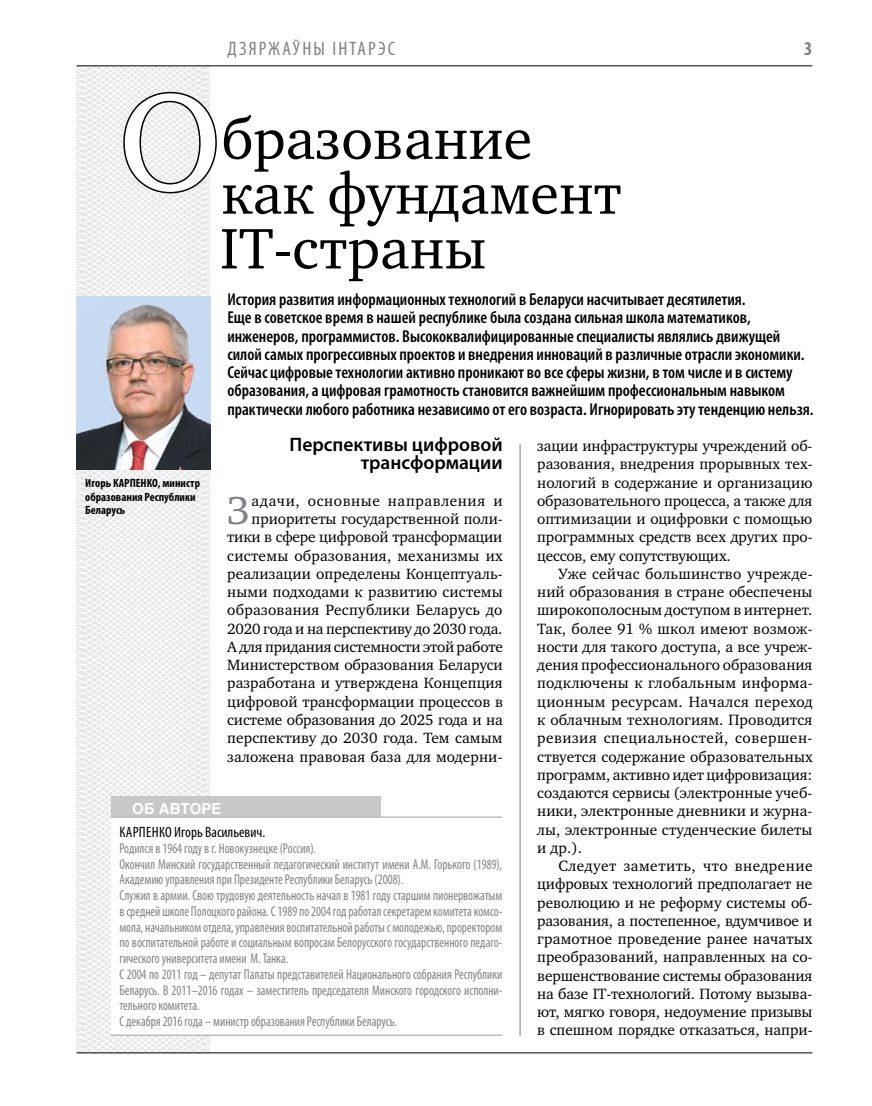
<style>
.page{position:relative;width:872px;height:1106px;background:#fff}
.page>*{position:absolute;margin:0;border:0;box-sizing:border-box;transform-origin:0 0}
.t1{font:140.1px "Charter C";color:#fff}
.t2{font:58.5px/54.8px "Charter C";color:#000}
.t3{font:40.05px "Charter C";color:#808285}
.t4{font:600 19.5px/18.3px "Myriad Pro";color:#000;text-align:right}
.t5{font:condensed 19.5px "Myriad Pro";letter-spacing:.11em;color:#808285}
.t6{font:700 condensed 19.5px "Myriad Pro";color:#808285}
.t7{font:600 condensed 17.25px/18.3px "Myriad Pro";color:#000}
.t8{font:15.3px/18.3px "Charter C";color:#000;text-align:justify}
.t9{font:condensed 15px "Myriad Pro";color:#000}
.t10{font:700 15px "Helios";color:#fff}
.t11{font:condensed 14.25px/15.8px "Myriad Pro";color:#808285;scale:.9 1}
.t12{font:700 condensed 12px/13.5px "Myriad Pro";color:#000}
</style>
<div class="page">
<svg style="left:76px;top:65px;width:192px;height:989px"></svg>
<hr style="left:520px;top:444px;width:1px;height:592px;background:#808285">
<svg style="left:122px;top:90px;width:96px;height:105px"></svg>
<div style="left:111px;top:796px;width:269px;height:23px;background:#c6c8ca"></div>
<div style="left:111px;top:817px;width:391px;height:217px;background:#fff"></div>
<hr style="left:111px;top:1034px;width:391px;height:2px;background:#bcbdc0">
<hr style="left:111px;top:816px;width:391px;height:2px;background:#bcbdc0">
<img style="left:77px;top:297px;width:133px;height:172px">
<hr style="left:77px;top:65px;width:735px;height:1px;background:#000">
<hr style="left:77px;top:1052px;width:735px;height:1px;background:#000">
<p class="t5" style="left:227px;top:37px;width:169px">ДЗЯРЖАЎНЫ ІНТАРЭС</p>
<p class="t6" style="left:804px;top:37px;width:10px">3</p>
<h1 class="t1" style="left:119px;top:65px;width:104px">О</h1>
<h2 class="t2" style="left:220px;top:112px;width:403px">бразование как фундамент<br>IT-страны</h2>
<p class="t7" style="left:227px;top:290px;width:588px">История развития информационных технологий в Беларуси насчитывает десятилетия.<br>Еще в советское время в нашей республике была создана сильная школа математиков, инженеров, программистов. Высококвалифицированные специалисты являлись движущей силой самых прогрессивных проектов и внедрения инноваций в различные отрасли экономики.<br>Сейчас цифровые технологии активно проникают во все сферы жизни, в том числе и в систему образования, а цифровая грамотность становится важнейшим профессиональным навыком практически любого работника независимо от его возраста. Игнорировать эту тенденцию нельзя.</p>
<p class="t12" style="left:85px;top:476px;width:116px">Игорь КАРПЕНКО, министр образования Республики<br>Беларусь</p>
<p class="t4" style="left:289px;top:435px;width:215px">Перспективы цифровой трансформации</p>
<h3 class="t3" style="left:227px;top:488px;width:24px">З</h3>
<p class="t8" style="left:227px;top:491px;width:277px;text-align:right">адачи, основные направления и приоритеты государственной поли&shy;тики в сфере цифровой трансформации системы образования, механизмы их реализации определены Концептуаль&shy;ными подходами к развитию системы образования Республики Беларусь до 2020 года и на перспективу до 2030 года.<br>А для придания системности этой работе Министерством образования Беларуси разработана и утверждена Концепция цифровой трансформации процессов в системе образования до 2025 года и на перспективу до 2030 года. Тем самым заложена правовая база для модерни-</p>
<p class="t10" style="left:132px;top:799px;width:91px">Об авторе</p>
<p class="t9" style="left:120px;top:823px;width:147px">Карпенко Игорь Васильевич.</p>
<p class="t11" style="left:119px;top:840px;width:427px">Родился в 1964 году в г. Новокузнецке (Россия).<br>Окончил Минский государственный педагогический институт имени А.М. Горького (1989), Академию управления при Президенте Республики Беларусь (2008).<br>Служил в армии. Свою трудовую деятельность начал в 1981 году старшим пионервожатым в средней школе Полоцкого района. С 1989 по 2004 год работал секретарем комитета комсо&shy;мола, начальником отдела, управления воспитательной работы с молодежью, проректором по воспитательной работе и социальным вопросам Белорусского государственного педаго&shy;гического университета имени М. Танка.<br>С 2004 по 2011 год – депутат Палаты представителей Национального собрания Республики Беларусь. В 2011–2016 годах – заместитель председателя Минского городского исполни&shy;тельного комитета.<br>С декабря 2016 года – министр образования Республики Беларусь.</p>
<p class="t8" style="left:537px;top:437px;width:277px">зации инфраструктуры учреждений об&shy;разования, внедрения прорывных тех&shy;нологий в содержание и организацию образовательного процесса, а также для оптимизации и оцифровки с помощью программных средств всех других про&shy;цессов, ему сопутствующих.</p>
<p class="t8" style="left:537px;top:564px;width:277px;text-indent:21px">Уже сейчас большинство учрежде&shy;ний образования в стране обеспечены широкополосным доступом в интернет.<br>Так, более 91 % школ имеют возмож&shy;ности для такого доступа, а все учреж&shy;дения профессионального образования подключены к глобальным информа&shy;ционным ресурсам. Начался переход к облачным технологиям. Проводится ревизия специальностей, совершен&shy;ствуется содержание образовательных программ, активно идет цифровизация: создаются сервисы (электронные учеб&shy;ники, электронные дневники и журна&shy;лы, электронные студенческие билеты и др.).</p>
<p class="t8" style="left:537px;top:857px;width:277px;text-indent:21px">Следует заметить, что внедрение цифровых технологий предполагает не революцию и не реформу системы об&shy;разования, а постепенное, вдумчивое и грамотное проведение ранее начатых преобразований, направленных на со&shy;вершенствование системы образования на базе IТ-технологий. Потому вызыва&shy;ют, мягко говоря, недоумение призывы в спешном порядке отказаться, напри-</p>
</div>
